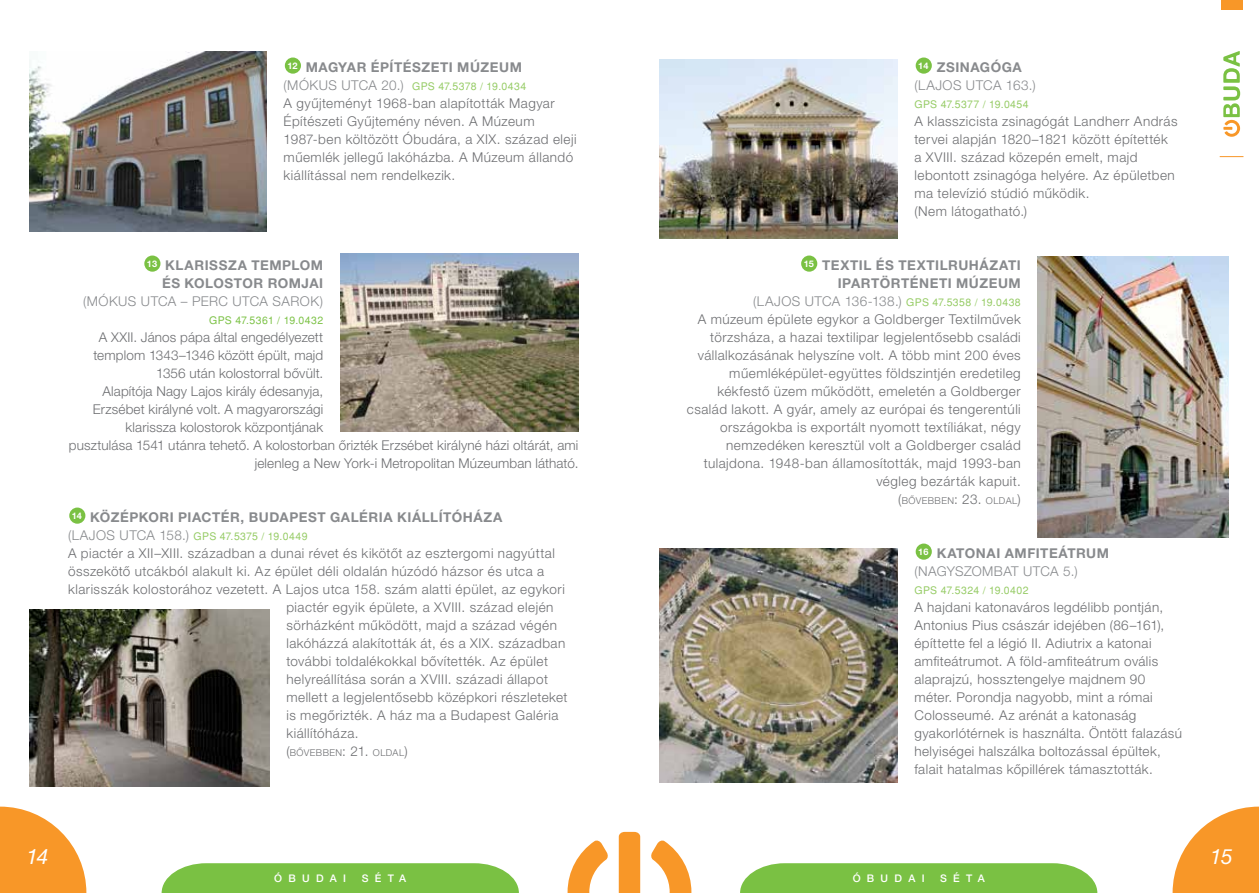
<style>
.page{position:relative;width:1259px;height:893px;background:#fff}
.page>*{position:absolute;margin:0;border:0;box-sizing:border-box;transform-origin:0 0}
.t1{font:21px "Helvetica H Italic";color:#fff}
.t2{font:13.5px/18px "Helvetica H Light";letter-spacing:.035em;color:#6d6e71}
.t3{font:13.5px "Helvetica H Light";letter-spacing:.01em;color:#6d6e71}
.t4{font:13.5px/18px "Helvetica H Bold";letter-spacing:.04em;color:#888a8d;text-align:right}
.t5{font:13.5px "Helvetica H Light";letter-spacing:.16em;color:#888a8d}
.t6{font:10.5px "Helvetica H Regular";letter-spacing:.035em;color:#95cb64}
.t7{font:10.5px "Helvetica H Medium";letter-spacing:.6em;color:#fff}
.t8{font:10.5px "Helvetica H Regular";letter-spacing:.035em;color:#7ac143}
.t9{font:9.45px "Helvetica H Light";letter-spacing:.05em;color:#6d6e71}
.s1{font-family:"Helvetica H Light";font-size:13.5px;color:#888a8d}
.s2{font-size:13.5px}
</style>
<div class="page">
<svg style="left:567px;top:832px;width:124px;height:61px"></svg>
<svg style="left:0;top:807px;width:86px;height:86px"></svg>
<svg style="left:1172px;top:807px;width:87px;height:86px"></svg>
<svg style="left:1223px;top:51px;width:17px;height:86px"></svg>
<div style="left:1221px;top:0;width:21px;height:10px;background:#f89728"></div>
<svg style="left:740px;top:863px;width:357px;height:30px;background:#82c44e"></svg>
<svg style="left:162px;top:863px;width:357px;height:30px;background:#82c44e"></svg>
<svg style="left:1219px;top:156px;width:24px;height:1px"></svg>
<div style="left:915px;top:58px;width:17px;height:16px;background:#7ac143;border-radius:50%"></div>
<div style="left:801px;top:256px;width:16px;height:16px;background:#7ac143;border-radius:50%"></div>
<div style="left:915px;top:544px;width:17px;height:16px;background:#7ac143;border-radius:50%"></div>
<img style="left:659px;top:60px;width:238px;height:179px">
<img style="left:1037px;top:257px;width:191px;height:280px">
<img style="left:659px;top:549px;width:238px;height:233px">
<div style="left:285px;top:58px;width:16px;height:16px;background:#7ac143;border-radius:50%"></div>
<div style="left:144px;top:256px;width:16px;height:16px;background:#7ac143;border-radius:50%"></div>
<div style="left:69px;top:508px;width:16px;height:16px;background:#7ac143;border-radius:50%"></div>
<img style="left:340px;top:253px;width:238px;height:179px">
<img style="left:30px;top:609px;width:239px;height:178px">
<img style="left:30px;top:51px;width:237px;height:180px">
<p class="t4" style="left:287px;top:58px;width:236px"><sup>12</sup> MAGYAR ÉPÍTÉSZETI MÚZEUM</p>
<p class="t6" style="left:284px;top:80px;width:244px"><span class="s1">(Mókus utca 20.)</span> GPS 47.5378 / 19.0434</p>
<p class="t2" style="left:284px;top:94px;width:294px">A gyûjteményt 1968-ban alapították Magyar Építészeti Gyûjtemény néven. A Múzeum 1987-ben költözött Óbudára, a XIX. század eleji mûemlék jellegû lakóházba. A Múzeum állandó kiállítással nem rendelkezik.</p>
<p class="t4" style="left:147px;top:256px;width:178px"><sup>13</sup> KLARISSZA TEMPLOM<br>ÉS KOLOSTOR ROMJAI</p>
<p class="t5" style="left:83px;top:294px;width:200px">(Mókus utca – Perc utca sar</p>
<p class="t5" style="left:300px;top:294px;width:25px">ok)</p>
<p class="t8" style="left:209px;top:314px;width:116px">GPS 47.5361 / 19.0432</p>
<p class="t3" style="left:99px;top:330px;width:226px">A XXII. János pápa által engedélyezett</p>
<p class="t3" style="left:93px;top:348px;width:231px">templom 1343–1346 között épült, majd</p>
<p class="t3" style="left:156px;top:366px;width:168px">1356 után kolostorral bôvült.</p>
<p class="t3" style="left:103px;top:384px;width:222px">Alapítója Nagy Lajos király édesanyja,</p>
<p class="t3" style="left:93px;top:402px;width:232px">Erzsébet királyné volt. A magyarországi</p>
<p class="t3" style="left:126px;top:420px;width:199px">klarissza kolostorok központjának</p>
<p class="t3" style="left:69px;top:438px;width:511px">pusztulása 1541 utánra tehetô. A kolostorban ôrizték Erzsébet királyné házi oltárát, ami</p>
<p class="t3" style="left:255px;top:456px;width:325px">jelenleg a New York-i Metropolitan Múzeumban látható.</p>
<p class="t4" style="left:72px;top:508px;width:432px"><sup>14</sup> KÖZÉPKORI PIACTÉR, BUDAPEST GALÉRIA KIÁLLÍTÓHÁZA</p>
<p class="t5" style="left:68px;top:528px;width:13px">(Laj</p>
<p class="t6" style="left:96px;top:530px;width:213px"><span class="s1">os utca 158.)</span> GPS 47.5375 / 19.0449</p>
<p class="t2" style="left:68px;top:544px;width:488px">A piactér a XII–XIII. században a dunai révet és kikötôt az esztergomi nagyúttal</p>
<p class="t2" style="left:68px;top:562px;width:477px">összekötô utcákból alakult ki. Az épület déli oldalán húzódó házsor és utca a</p>
<p class="t2" style="left:68px;top:580px;width:498px">klarisszák kolostorához vezetett. A Lajos utca 158. szám alatti épület, az egykori</p>
<p class="t2" style="left:286px;top:598px;width:269px">piactér egyik épülete, a XVIII. század elején</p>
<p class="t2" style="left:286px;top:616px;width:272px">sörházként mûködött, majd a század végén</p>
<p class="t2" style="left:286px;top:634px;width:280px">lakóházzá alakították át, és a XIX. században</p>
<p class="t2" style="left:286px;top:652px;width:263px">további toldalékokkal bôvítették. Az épület</p>
<p class="t2" style="left:286px;top:670px;width:263px">helyreállítása során a XVIII. századi állapot</p>
<p class="t2" style="left:286px;top:688px;width:283px">mellett a legjelentôsebb középkori részleteket</p>
<p class="t2" style="left:286px;top:706px;width:274px">is megôrizték. A ház ma a Budapest Galéria</p>
<p class="t2" style="left:286px;top:724px;width:74px">kiállítóháza.</p>
<p class="t9" style="left:286px;top:747px;width:123px"><span class="s2">(</span>BÔVEBBEN<span class="s2">: 21.</span> OLDAL<span class="s2">)</span></p>
<p class="t4" style="left:918px;top:58px;width:105px"><sup>14</sup> ZSINAGÓGA</p>
<p class="t5" style="left:914px;top:78px;width:13px">(Laj</p>
<p class="t5" style="left:942px;top:78px;width:95px">os utca 163.)</p>
<p class="t6" style="left:914px;top:98px;width:116px">GPS 47.5377 / 19.0454</p>
<p class="t2" style="left:914px;top:112px;width:265px">A klasszicista zsinagógát Landherr András tervei alapján 1820–1821 között építették a XVIII. század közepén emelt, majd lebontott zsinagóga helyére. Az épületben ma televízió stúdió mûködik.<br>(Nem látogatható.)</p>
<p class="t4" style="left:803px;top:256px;width:219px"><sup>15</sup> TEXTIL ÉS TEXTILRUHÁZATI<br>IPARTÖRTÉNETI MÚZEUM</p>
<p class="t5" style="left:753px;top:294px;width:13px">(Laj</p>
<p class="t6" style="left:781px;top:296px;width:241px"><span class="s1">os utca 136-138.)</span> GPS 47.5358 / 19.0438</p>
<p class="t2" style="left:687px;top:310px;width:335px;text-align:right">A múzeum épülete egykor a Goldberger Textilmûvek törzsháza, a hazai textilipar legjelentôsebb családi vállalkozásának helyszíne volt. A több mint 200 éves mûemléképület-együttes földszintjén eredetileg kékfestô üzem mûködött, emeletén a Goldberger család lakott. A gyár, amely az európai és tengerentúli országokba is exportált nyomott textíliákat, négy nemzedéken keresztül volt a Goldberger család tulajdona. 1948-ban államosították, majd 1993-ban végleg bezárták kapuit.</p>
<p class="t9" style="left:898px;top:495px;width:124px"><span class="s2">(</span>BÔVEBBEN<span class="s2">: 23.</span> OLDAL<span class="s2">)</span></p>
<p class="t4" style="left:918px;top:544px;width:192px"><sup>16</sup> KATONAI AMFITEÁTRUM</p>
<p class="t5" style="left:914px;top:564px;width:79px">(Nagyszomba</p>
<p class="t5" style="left:1011px;top:564px;width:68px">t utca 5.)</p>
<p class="t6" style="left:914px;top:584px;width:116px">GPS 47.5324 / 19.0402</p>
<p class="t2" style="left:914px;top:598px;width:269px">A hajdani katonaváros legdélibb pontján, Antonius Pius császár idejében (86–161), építtette fel a légió II. Adiutrix a katonai amfiteátrumot. A föld-amfiteátrum ovális alaprajzú, hossztengelye majdnem 90 méter. Porondja nagyobb, mint a római Colosseumé. Az arénát a katonaság gyakorlótérnek is használta. Öntött falazású helyiségei halszálka boltozással épültek, falait hatalmas kôpillérek támasztották.</p>
<h1 class="t1" style="left:26px;top:846px;width:24px">14</h1>
<h1 class="t1" style="left:1210px;top:846px;width:24px">15</h1>
<p class="t7" style="left:274px;top:872px;width:73px">ÓBUDAI</p>
<p class="t7" style="left:362px;top:872px;width:46px">SÉTA</p>
<p class="t7" style="left:852px;top:872px;width:73px">ÓBUDAI</p>
<p class="t7" style="left:940px;top:872px;width:46px">SÉTA</p>
</div>
